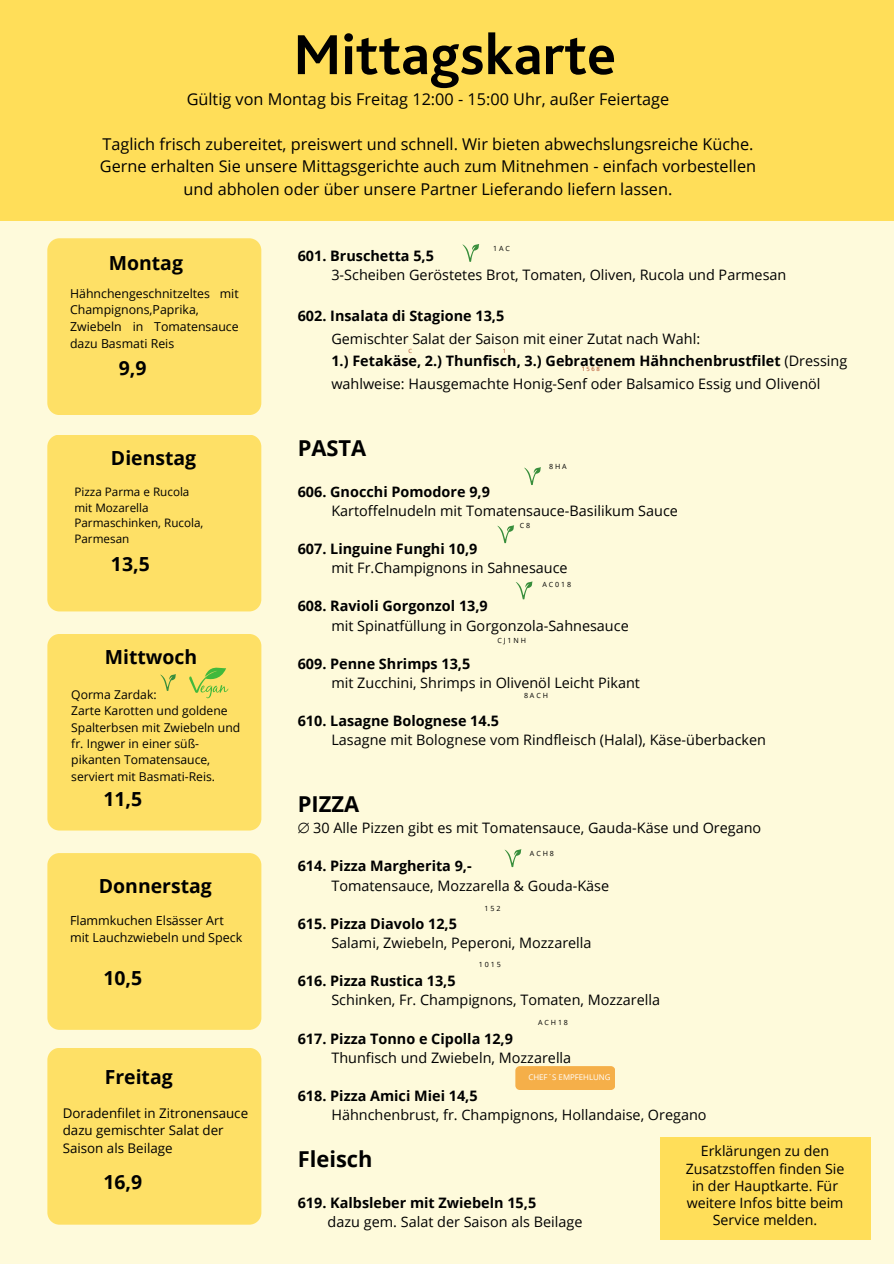
<style>
.page{position:relative;width:894px;height:1264px;background:#fff}
.page>*{position:absolute;margin:0;border:0;box-sizing:border-box;transform-origin:0 0}
.t1{font:700 58.95px "Bliss Pro";color:#000}
.t2{font:700 21.9px "Open Sans";color:#000}
.t3{font:700 19.35px "Open Sans";color:#000}
.t4{font:16.2px/22.5px "Open Sans";color:#000;text-align:center}
.t5{font:14.4px/19.2px "Open Sans";color:#000}
.t6{font:14.25px/17.1px "Open Sans";color:#000;text-align:center}
.t7{font:13.35px/18px "Open Sans";color:#000}
.t8{font:12.6px "Open Sans";color:#000}
.t9{font:12.3px/16.8px "Open Sans";color:#000}
.t10{font:12.15px/16.4px "Open Sans";color:#000}
.t11{font:11.7px/15.8px "Open Sans";color:#000}
.t12{font:7.8px "Open Sans";color:#fff}
.t13{font:7.2px "Open Sans";letter-spacing:.26em;color:#000}
.t14{font:5.85px "Open Sans";color:#b0441d}
.s1{font-weight:700}
.s2{font-family:"Free Sans"}
</style>
<div class="page">
<div style="left:0;top:0;width:893px;height:1263px;background:#fefadb"></div>
<div style="left:0;top:0;width:893px;height:220px;background:#ffde59"></div>
<div style="left:47px;top:238px;width:214px;height:177px;background:#fee066;border-radius:12px"></div>
<div style="left:47px;top:1047px;width:214px;height:177px;background:#fee066;border-radius:12px"></div>
<div style="left:47px;top:634px;width:214px;height:196px;background:#fee066;border-radius:12px"></div>
<svg style="left:189px;top:667px;width:39px;height:31px"></svg>
<svg style="left:160px;top:674px;width:16px;height:17px"></svg>
<div style="left:659px;top:1137px;width:211px;height:103px;background:#ffde59"></div>
<svg style="left:462px;top:244px;width:17px;height:18px"></svg>
<svg style="left:524px;top:467px;width:16px;height:18px"></svg>
<svg style="left:497px;top:525px;width:17px;height:18px"></svg>
<svg style="left:516px;top:581px;width:16px;height:18px"></svg>
<svg style="left:504px;top:849px;width:17px;height:18px"></svg>
<div style="left:515px;top:1066px;width:100px;height:23px;background:#f5af49;border-radius:5px"></div>
<div style="left:47px;top:434px;width:214px;height:177px;background:#fee066;border-radius:12px"></div>
<div style="left:47px;top:853px;width:214px;height:176px;background:#fee066;border-radius:12px"></div>
<h6 class="t1" style="left:293px;top:18px;width:324px">Mittagskarte</h6>
<h6 class="t4" style="left:187px;top:87px;width:484px">Gültig von Montag bis Freitag 12:00 - 15:00 Uhr, außer Feiertage</h6>
<h6 class="t4" style="left:100px;top:132px;width:657px">Taglich frisch zubereitet, preiswert und schnell. Wir bieten abwechslungsreiche Küche.<br>Gerne erhalten Sie unsere Mittagsgerichte auch zum Mitnehmen - einfach vorbestellen und abholen oder über unsere Partner Lieferando liefern lassen.</h6>
<h6 class="t3" style="left:109px;top:249px;width:76px">Montag</h6>
<h6 class="t9" style="left:70px;top:284px;width:170px">Hähnchengeschnitzeltes mit<br>Champignons,Paprika,<br>Zwiebeln in Tomatensauce dazu Basmati Reis</h6>
<h6 class="t3" style="left:119px;top:354px;width:29px">9,9</h6>
<p class="t3" style="left:111px;top:444px;width:87px">Dienstag</p>
<p class="t11" style="left:74px;top:483px;width:116px">Pizza Parma e Rucola</p>
<p class="t11" style="left:74px;top:499px;width:130px">mit Mozarella<br>Parmaschinken, Rucola,<br>Parmesan</p>
<p class="t3" style="left:111px;top:550px;width:40px">13,5</p>
<p class="t3" style="left:105px;top:643px;width:94px">Mittwoch</p>
<h6 class="t10" style="left:71px;top:686px;width:87px">Qorma Zardak:</h6>
<h3 class="t10" style="left:71px;top:702px;width:170px">Zarte Karotten und goldene<br>Spalterbsen mit Zwiebeln und fr. Ingwer in einer süß&shy;pikanten Tomatensauce, serviert mit Basmati-Reis.</h3>
<h6 class="t3" style="left:103px;top:785px;width:40px">11,5</h6>
<p class="t3" style="left:99px;top:872px;width:114px">Donnerstag</p>
<p class="t8" style="left:70px;top:911px;width:155px">Flammkuchen Elsässer Art</p>
<p class="t8" style="left:70px;top:928px;width:174px">mit Lauchzwiebeln und Speck</p>
<p class="t3" style="left:103px;top:964px;width:40px">10,5</p>
<h5 class="t3" style="left:105px;top:1062px;width:69px">Freitag</h5>
<p class="t7" style="left:63px;top:1103px;width:187px">Doradenfilet in Zitronensauce dazu gemischter Salat der<br>Saison als Beilage</p>
<h1 class="t3" style="left:103px;top:1168px;width:40px">16,9</h1>
<h4 class="t13" style="left:493px;top:243px;width:18px">1AC</h4>
<h5 class="t5" style="left:331px;top:246px;width:456px;text-indent:-34px"><span class="s1">601. Bruschetta 5,5<br></span>3-Scheiben Geröstetes Brot, Tomaten, Oliven, Rucola und Parmesan</h5>
<h4 class="t5" style="left:331px;top:304px;width:517px;line-height:22.5px;text-indent:-34px"><span class="s1">602. Insalata di Stagione 13,5<br></span>Gemischter Salat der Saison mit einer Zutat nach Wahl:<br><span class="s1">1.) Fetakäse, 2.) Thunfisch, 3.) Gebratenem Hähnchenbrustfilet</span> (Dressing wahlweise: Hausgemachte Honig-Senf oder Balsamico Essig und Olivenöl</h4>
<h4 class="t14" style="left:408px;top:347px;width:5px">C</h4>
<h6 class="t14" style="left:502px;top:347px;width:5px">1</h6>
<h4 class="t14" style="left:581px;top:365px;width:19px">1568</h4>
<p class="t2" style="left:297px;top:432px;width:70px">PASTA</p>
<h4 class="t5" style="left:331px;top:481px;width:348px;text-indent:-34px"><span class="s1">606. Gnocchi Pomodore 9,9<br></span>Kartoffelnudeln mit Tomatensauce-Basilikum Sauce</h4>
<h4 class="t5" style="left:331px;top:539px;width:238px;text-indent:-34px"><span class="s1">607. Linguine Funghi 10,9<br></span>mit Fr.Champignons in Sahnesauce</h4>
<p class="t5" style="left:331px;top:596px;width:299px;text-indent:-34px"><span class="s1">608. Ravioli Gorgonzol 13,9<br></span>mit Spinatfüllung in Gorgonzola-Sahnesauce</p>
<p class="t5" style="left:331px;top:653px;width:310px;text-indent:-34px"><span class="s1">609. Penne Shrimps 13,5<br></span>mit Zucchini, Shrimps in Olivenöl Leicht Pikant</p>
<h4 class="t5" style="left:331px;top:711px;width:436px;text-indent:-34px"><span class="s1">610. Lasagne Bolognese 14.5<br></span>Lasagne mit Bolognese vom Rindfleisch (Halal), Käse-überbacken</h4>
<p class="t13" style="left:549px;top:461px;width:19px">8HA</p>
<p class="t13" style="left:519px;top:520px;width:12px">C 8</p>
<h6 class="t13" style="left:542px;top:579px;width:30px">AC018</h6>
<h6 class="t13" style="left:497px;top:635px;width:30px">CJ1NH</h6>
<h2 class="t13" style="left:524px;top:690px;width:25px">8ACH</h2>
<h4 class="t2" style="left:297px;top:788px;width:63px">PIZZA</h4>
<h4 class="t5" style="left:297px;top:818px;width:465px"><span class="s2">⌀</span> 30 Alle Pizzen gibt es mit Tomatensauce, Gauda-Käse und Oregano</h4>
<p class="t5" style="left:331px;top:856px;width:279px;text-indent:-34px"><span class="s1">614. Pizza Margherita 9,-<br></span>Tomatensauce, Mozzarella &amp; Gouda-Käse</p>
<p class="t5" style="left:331px;top:913px;width:262px;text-indent:-34px"><span class="s1">615. Pizza Diavolo 12,5<br></span>Salami, Zwiebeln, Peperoni, Mozzarella</p>
<p class="t5" style="left:331px;top:971px;width:330px;text-indent:-34px"><span class="s1">616. Pizza Rustica 13,5<br></span>Schinken, Fr. Champignons, Tomaten, Mozzarella</p>
<p class="t5" style="left:331px;top:1028px;width:241px;text-indent:-34px"><span class="s1">617. Pizza Tonno e Cipolla 12,9<br></span>Thunfisch und Zwiebeln, Mozzarella</p>
<h4 class="t5" style="left:331px;top:1085px;width:376px;text-indent:-34px"><span class="s1">618. Pizza Amici Miei 14,5<br></span>Hähnchenbrust, fr. Champignons, Hollandaise, Oregano</h4>
<h4 class="t2" style="left:297px;top:1143px;width:76px">Fleisch</h4>
<p class="t5" style="left:327px;top:1192px;width:256px;text-indent:-30px"><span class="s1">619. Kalbsleber mit Zwiebeln 15,5<br></span>dazu gem. Salat der Saison als Beilage</p>
<h6 class="t13" style="left:530px;top:848px;width:25px">ACH8</h6>
<h6 class="t13" style="left:484px;top:903px;width:17px">152</h6>
<h6 class="t13" style="left:479px;top:959px;width:23px">1015</h6>
<h6 class="t13" style="left:538px;top:1017px;width:31px">ACH18</h6>
<p class="t12" style="left:528px;top:1071px;width:84px">CHEF´S EMPFEHLUNG</p>
<p class="t6" style="left:685px;top:1142px;width:160px">Erklärungen zu den<br>Zusatzstoffen finden Sie in der Hauptkarte. Für weitere Infos bitte beim<br>Service melden.</p>
</div>
